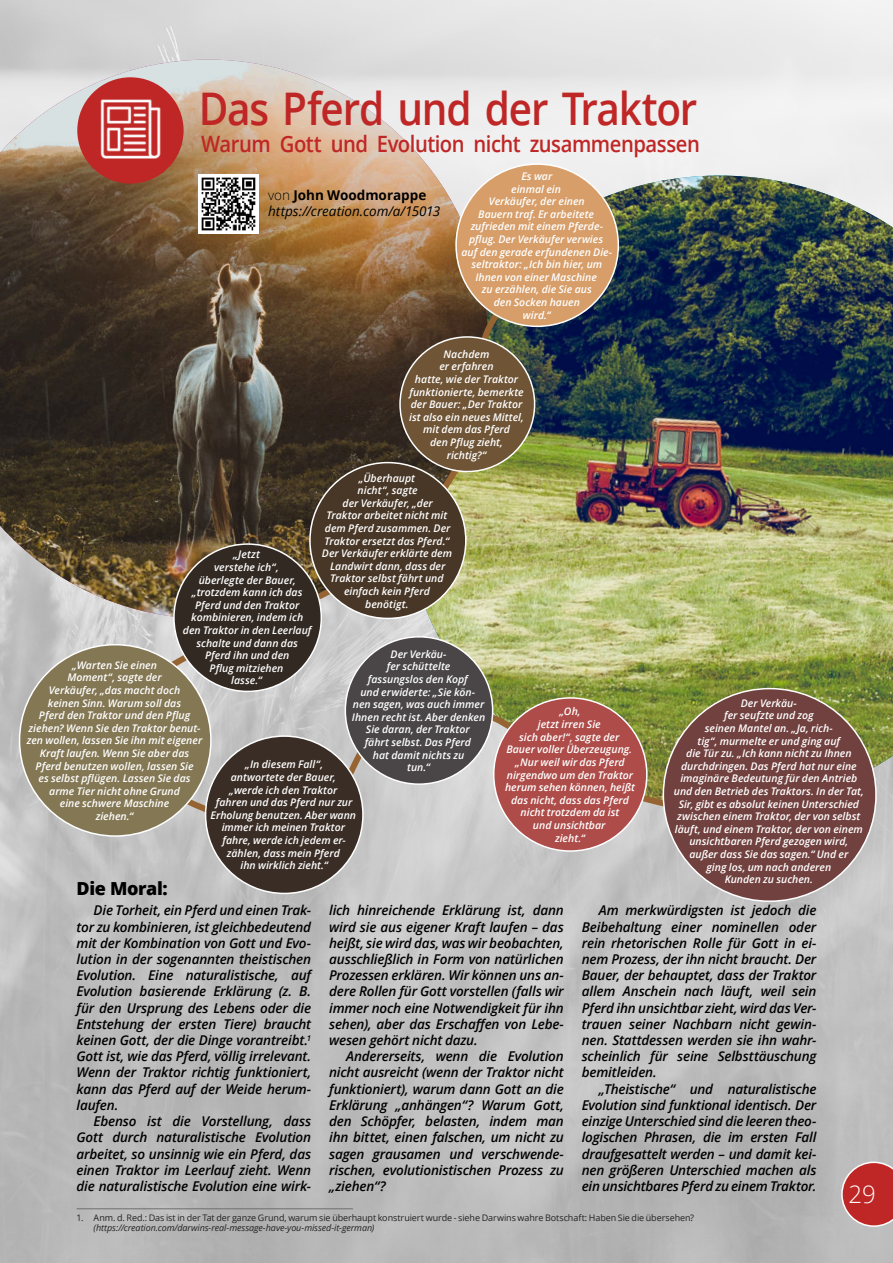
<style>
.page{position:relative;width:893px;height:1263px;background:#fff}
.page>*{position:absolute;margin:0;border:0;box-sizing:border-box;transform-origin:0 0}
.t1{font:600 45px "Open Sans";letter-spacing:-.03em;color:#bf2726;scale:.9 1}
.t2{font:300 24px "Open Sans";color:#fff}
.t3{font:600 22.5px "Open Sans";letter-spacing:-.025em;color:#bf2726;scale:.9 1}
.t4{font:800 18px "Open Sans";letter-spacing:-.02em;color:#000}
.t5{font:italic 600 13.5px/16.2px "Open Sans";letter-spacing:-.015em;color:#000;text-align:justify}
.t6{font:italic 13.5px/16.2px "Open Sans";color:#000}
.t7{font:italic 600 10.5px/12.6px "Open Sans";color:#fff;text-align:center}
.t8{font:9px "Open Sans";letter-spacing:-.01em;color:#222}
.t9{font:italic 9px "Open Sans";letter-spacing:-.01em;color:#222}
.s1{font-weight:300;font-style:normal}
.s2{font-weight:700;font-style:normal}
</style>
<div class="page">
<img style="left:488px;top:176px;width:405px;height:632px">
<img style="left:0;top:60px;width:488px;height:559px">
<svg style="left:478px;top:301px;width:58px;height:55px;background:#505841"></svg>
<img style="left:89px;top:356px;width:637px;height:477px">
<div style="left:400px;top:337px;width:135px;height:134px;background:#6f5436;border-radius:50%"></div>
<div style="left:310px;top:463px;width:156px;height:155px;background:#483727;border-radius:50%"></div>
<div style="left:174px;top:544px;width:147px;height:147px;background:#322922;border-radius:50%"></div>
<div style="left:20px;top:645px;width:191px;height:191px;background:#847754;border-radius:50%"></div>
<div style="left:494px;top:698px;width:153px;height:153px;background:#ae4c49;border-radius:50%"></div>
<div style="left:345px;top:637px;width:148px;height:147px;background:#4a4647;border-radius:50%"></div>
<div style="left:206px;top:736px;width:157px;height:157px;background:#3a2d25;border-radius:50%"></div>
<div style="left:663px;top:689px;width:213px;height:212px;background:#71413f;border-radius:50%"></div>
<img style="left:77px;top:77px;width:107px;height:107px;border-radius:53px">
<div style="left:456px;top:164px;width:162px;height:162px;background:#d79e69;border-radius:50%"></div>
<hr style="left:77px;top:1208px;width:276px;height:1px;background:#6d6f71">
<img style="left:199px;top:174px;width:59px;height:60px">
<svg style="left:841px;top:1161px;width:52px;height:66px;background:#c24e4d"></svg>
<h1 class="t1" style="left:199px;top:90px;width:555px">Das Pferd und der Traktor</h1>
<h3 class="t3" style="left:201px;top:135px;width:555px">Warum Gott und Evolution nicht zusammenpassen</h3>
<p class="t6" style="left:268px;top:188px;width:174px"><span class="s1">von</span> <span class="s2">John Woodmorappe </span>https://creation.com/a/15013</p>
<p class="t7" style="left:461px;top:171px;width:152px">Es war<br>einmal ein<br>Verkäufer, der einen<br>Bauern traf. Er arbeitete zufrieden mit einem Pferde&shy;pflug. Der Verkäufer verwies auf den gerade erfundenen Die&shy;seltraktor: „Ich bin hier, um<br>Ihnen von einer Maschine<br>zu erzählen, die Sie aus<br>den Socken hauen<br>wird.“</p>
<p class="t7" style="left:409px;top:349px;width:116px">Nachdem<br>er erfahren<br>hatte, wie der Traktor funktionierte, bemerkte der Bauer: „Der Traktor ist also ein neues Mittel, mit dem das Pferd<br>den Pflug zieht, richtig?“</p>
<p class="t7" style="left:322px;top:472px;width:132px">„Überhaupt<br>nicht“, sagte<br>der Verkäufer, „der<br>Traktor arbeitet nicht mit dem Pferd zusammen. Der<br>Traktor ersetzt das Pferd.“<br>Der Verkäufer erklärte dem<br>Landwirt dann, dass der<br>Traktor selbst fährt und einfach kein Pferd benötigt.</p>
<p class="t7" style="left:183px;top:549px;width:130px">„Jetzt<br>verstehe ich“,<br>überlegte der Bauer, „trotzdem kann ich das<br>Pferd und den Traktor kombinieren, indem ich den Traktor in den Leerlauf schalte und dann das<br>Pferd ihn und den<br>Pflug mitziehen<br>lasse.“</p>
<p class="t7" style="left:352px;top:649px;width:135px">Der Verkäu-<br>fer schüttelte<br>fassungslos den Kopf<br>und erwiderte: „Sie kön&shy;nen sagen, was auch immer<br>Ihnen recht ist. Aber denken<br>Sie daran, der Traktor<br>fährt selbst. Das Pferd<br>hat damit nichts zu<br>tun.“</p>
<p class="t7" style="left:27px;top:660px;width:177px">„Warten Sie einen<br>Moment“, sagte der<br>Verkäufer, „das macht doch<br>keinen Sinn. Warum soll das<br>Pferd den Traktor und den Pflug ziehen? Wenn Sie den Traktor benut&shy;zen wollen, lassen Sie ihn mit eigener<br>Kraft laufen. Wenn Sie aber das<br>Pferd benutzen wollen, lassen Sie<br>es selbst pflügen. Lassen Sie das arme Tier nicht ohne Grund<br>eine schwere Maschine<br>ziehen.“</p>
<p class="t7" style="left:505px;top:706px;width:131px">„Oh,<br>jetzt irren Sie<br>sich aber!“, sagte der<br>Bauer voller Überzeugung. „Nur weil wir das Pferd nirgendwo um den Traktor herum sehen können, heißt das nicht, dass das Pferd nicht trotzdem da ist<br>und unsichtbar<br>zieht.“</p>
<p class="t7" style="left:211px;top:759px;width:147px">„In diesem Fall“,<br>antwortete der Bauer,<br>„werde ich den Traktor<br>fahren und das Pferd nur zur<br>Erholung benutzen. Aber wann immer ich meinen Traktor fahre, werde ich jedem er&shy;zählen, dass mein Pferd<br>ihn wirklich zieht.“</p>
<h3 class="t4" style="left:77px;top:881px;width:93px">Die Moral:</h3>
<p class="t7" style="left:674px;top:698px;width:192px">Der Verkäu-<br>fer seufzte und zog<br>seinen Mantel an. „Ja, rich-<br>tig“, murmelte er und ging auf<br>die Tür zu. „Ich kann nicht zu Ihnen durchdringen. Das Pferd hat nur eine imaginäre Bedeutung für den Antrieb und den Betrieb des Traktors. In der Tat,<br>Sir, gibt es absolut keinen Unterschied zwischen einem Traktor, der von selbst läuft, und einem Traktor, der von einem unsichtbaren Pferd gezogen wird,<br>außer dass Sie das sagen.“ Und er<br>ging los, um nach anderen<br>Kunden zu suchen.</p>
<p class="t5" style="left:77px;top:904px;width:236px;text-indent:17px">Die Torheit, ein Pferd und einen Trak&shy;tor zu kombinieren, ist gleichbedeutend mit der Kombination von Gott und Evo&shy;lution in der sogenannten theistischen Evolution. Eine naturalistische, auf Evolution basierende Erklärung (z. B. für den Ursprung des Lebens oder die Entstehung der ersten Tiere) braucht keinen Gott, der die Dinge vorantreibt.<sup>1<br></sup>Gott ist, wie das Pferd, völlig irrelevant.<br>Wenn der Traktor richtig funktioniert, kann das Pferd auf der Weide herum&shy;laufen.</p>
<p class="t5" style="left:77px;top:1114px;width:236px;text-indent:17px">Ebenso ist die Vorstellung, dass Gott durch naturalistische Evolution arbeitet, so unsinnig wie ein Pferd, das einen Traktor im Leerlauf zieht. Wenn die naturalistische Evolution eine wirk-</p>
<p class="t5" style="left:329px;top:904px;width:236px">lich hinreichende Erklärung ist, dann wird sie aus eigener Kraft laufen – das heißt, sie wird das, was wir beobachten, ausschließlich in Form von natürlichen Prozessen erklären. Wir können uns an&shy;dere Rollen für Gott vorstellen (falls wir immer noch eine Notwendigkeit für ihn sehen), aber das Erschaffen von Lebe&shy;wesen gehört nicht dazu.</p>
<p class="t5" style="left:329px;top:1050px;width:236px;text-indent:17px">Andererseits, wenn die Evolution nicht ausreicht (wenn der Traktor nicht funktioniert), warum dann Gott an die Erklärung „anhängen“? Warum Gott, den Schöpfer, belasten, indem man ihn bittet, einen falschen, um nicht zu sagen grausamen und verschwende&shy;rischen, evolutionistischen Prozess zu „ziehen“?</p>
<p class="t5" style="left:582px;top:904px;width:236px;text-indent:17px">Am merkwürdigsten ist jedoch die Beibehaltung einer nominellen oder rein rhetorischen Rolle für Gott in ei&shy;nem Prozess, der ihn nicht braucht. Der Bauer, der behauptet, dass der Traktor allem Anschein nach läuft, weil sein Pferd ihn unsichtbar zieht, wird das Ver&shy;trauen seiner Nachbarn nicht gewin&shy;nen. Stattdessen werden sie ihn wahr&shy;scheinlich für seine Selbsttäuschung bemitleiden.</p>
<p class="t5" style="left:582px;top:1082px;width:236px;text-indent:17px">„Theistische“ und naturalistische Evolution sind funktional identisch. Der einzige Unterschied sind die leeren theo&shy;logischen Phrasen, die im ersten Fall draufgesattelt werden – und damit kei&shy;nen größeren Unterschied machen als ein unsichtbares Pferd zu einem Traktor.</p>
<p class="t8" style="left:77px;top:1211px;width:619px">1. Anm. d. Red.: Das ist in der Tat der ganze Grund, warum sie überhaupt konstruiert wurde - siehe Darwins wahre Botschaft: Haben Sie die übersehen?</p>
<p class="t9" style="left:94px;top:1224px;width:282px">(https://creation.com/darwins-real-message-have-you-missed-it-german)</p>
<h2 class="t2" style="left:848px;top:1185px;width:29px">29</h2>
</div>
